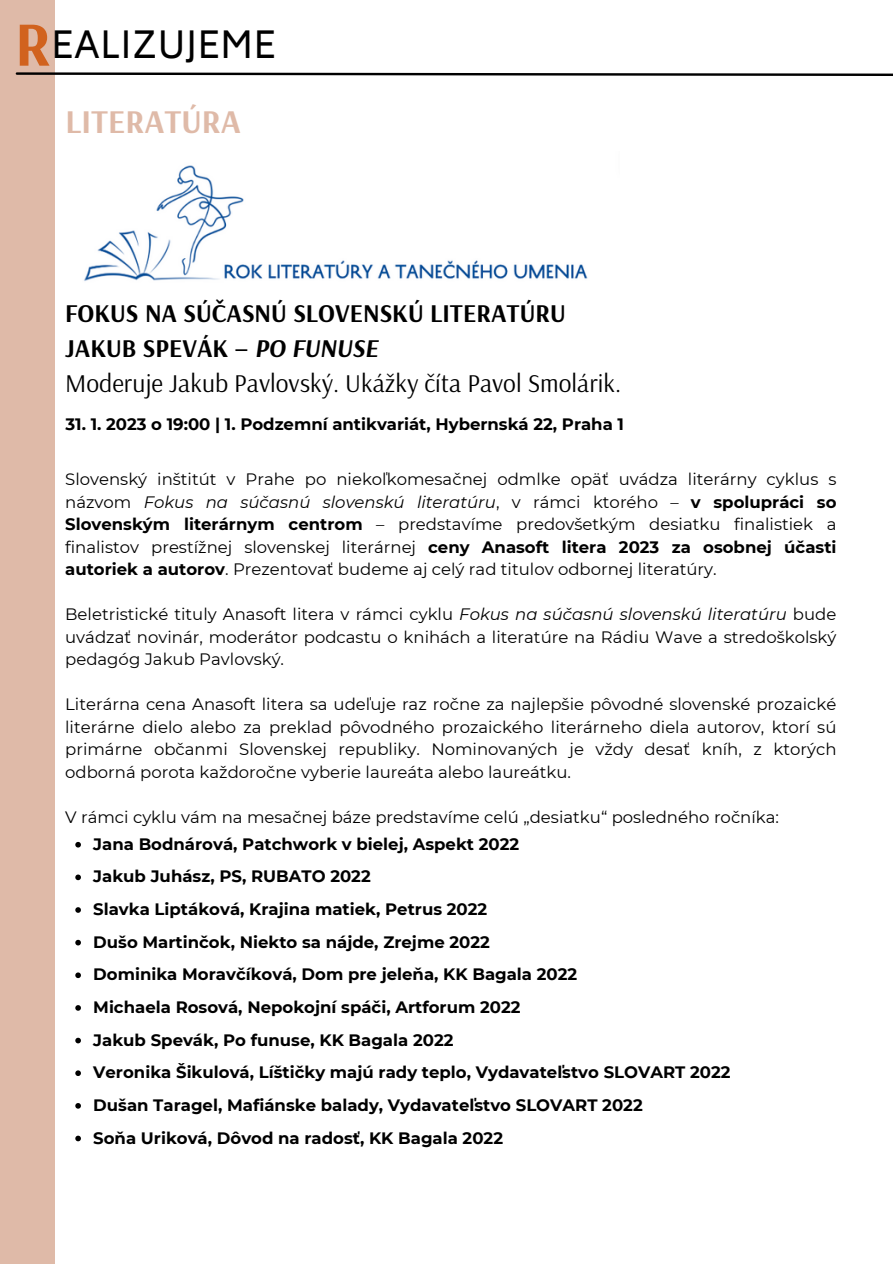
<style>
.page{position:relative;width:893px;height:1264px;background:#fff}
.page>*{position:absolute;margin:0;border:0;box-sizing:border-box;transform-origin:0 0}
.t1{font:700 63px "Arsenal";color:#d1621e}
.t2{font:36px "Biryani";color:#000}
.t3{font:700 33px "Arsenal";color:#dfbaa8}
.t4{font:700 25.5px "Arsenal";color:#000}
.t5{font:25.5px "Arsenal";color:#000}
.t6{font:16.5px/22.5px "Montserrat";color:#000;text-align:justify}
.t7{font:700 16.5px "Montserrat";color:#000}
.s1{font-style:italic}
.s2{font-weight:700}
</style>
<div class="page">
<div style="left:2px;top:0;width:53px;height:1263px;background:#dfbaa8"></div>
<div style="left:0;top:0;width:53px;height:1263px;background:#dfbaa8"></div>
<svg style="left:15px;top:72px;width:877px;height:4px"></svg>
<img style="left:84px;top:165px;width:504px;height:116px">
<svg style="left:75px;top:841px;width:6px;height:6px"></svg>
<svg style="left:75px;top:874px;width:6px;height:6px"></svg>
<svg style="left:75px;top:907px;width:6px;height:5px"></svg>
<svg style="left:75px;top:939px;width:6px;height:6px"></svg>
<svg style="left:75px;top:972px;width:6px;height:6px"></svg>
<svg style="left:75px;top:1005px;width:6px;height:5px"></svg>
<svg style="left:75px;top:1037px;width:6px;height:6px"></svg>
<svg style="left:75px;top:1070px;width:6px;height:5px"></svg>
<svg style="left:75px;top:1103px;width:6px;height:5px"></svg>
<svg style="left:75px;top:1135px;width:6px;height:6px"></svg>
<p class="t1" style="left:15px;top:3px;width:38px">R</p>
<p class="t2" style="left:51px;top:25px;width:226px">EALIZUJEME</p>
<p class="t3" style="left:65px;top:100px;width:177px">LITERATÚRA</p>
<p class="t4" style="left:65px;top:296px;width:502px">FOKUS NA SÚČASNÚ SLOVENSKÚ LITERATÚRU</p>
<p class="t4" style="left:65px;top:331px;width:314px">JAKUB SPEVÁK – <span class="s1">PO FUNUSE</span></p>
<p class="t5" style="left:65px;top:366px;width:557px">Moderuje Jakub Pavlovský. Ukážky číta Pavol Smolárik.</p>
<p class="t7" style="left:65px;top:414px;width:560px">31. 1. 2023 o 19:00 | 1. Podzemní antikvariát, Hybernská 22, Praha 1</p>
<p class="t6" style="left:65px;top:468px;width:772px">Slovenský inštitút v Prahe po niekoľkomesačnej odmlke opäť uvádza literárny cyklus s názvom <span class="s1">Fokus na súčasnú slovenskú literatúru</span>, v rámci ktorého – <span class="s2">v spolupráci so Slovenským literárnym centrom</span> – predstavíme predovšetkým desiatku finalistiek a finalistov prestížnej slovenskej literárnej <span class="s2">ceny Anasoft litera 2023 za osobnej účasti autoriek a autorov</span>. Prezentovať budeme aj celý rad titulov odbornej literatúry.</p>
<p class="t6" style="left:65px;top:603px;width:772px">Beletristické tituly Anasoft litera v rámci cyklu <span class="s1">Fokus na súčasnú slovenskú literatúru</span> bude uvádzať novinár, moderátor podcastu o knihách a literatúre na Rádiu Wave a stredoškolský pedagóg Jakub Pavlovský.</p>
<p class="t6" style="left:65px;top:693px;width:772px">Literárna cena Anasoft litera sa udeľuje raz ročne za najlepšie pôvodné slovenské prozaické literárne dielo alebo za preklad pôvodného prozaického literárneho diela autorov, ktorí sú primárne občanmi Slovenskej republiky. Nominovaných je vždy desať kníh, z ktorých odborná porota každoročne vyberie laureáta alebo laureátku.</p>
<p class="t6" style="left:65px;top:805px;width:715px">V rámci cyklu vám na mesačnej báze predstavíme celú „desiatku“ posledného ročníka:</p>
<p class="t7" style="left:93px;top:833px;width:427px">Jana Bodnárová, Patchwork v bielej, Aspekt 2022</p>
<p class="t7" style="left:93px;top:866px;width:279px">Jakub Juhász, PS, RUBATO 2022</p>
<p class="t7" style="left:93px;top:899px;width:395px">Slavka Liptáková, Krajina matiek, Petrus 2022</p>
<p class="t7" style="left:93px;top:931px;width:398px">Dušo Martinčok, Niekto sa nájde, Zrejme 2022</p>
<p class="t7" style="left:93px;top:964px;width:485px">Dominika Moravčíková, Dom pre jeleňa, KK Bagala 2022</p>
<p class="t7" style="left:93px;top:997px;width:429px">Michaela Rosová, Nepokojní spáči, Artforum 2022</p>
<p class="t7" style="left:93px;top:1029px;width:362px">Jakub Spevák, Po funuse, KK Bagala 2022</p>
<p class="t7" style="left:93px;top:1062px;width:638px">Veronika Šikulová, Líštičky majú rady teplo, Vydavateľstvo SLOVART 2022</p>
<p class="t7" style="left:93px;top:1094px;width:551px">Dušan Taragel, Mafiánske balady, Vydavateľstvo SLOVART 2022</p>
<p class="t7" style="left:93px;top:1127px;width:411px">Soňa Uriková, Dôvod na radosť, KK Bagala 2022</p>
</div>
